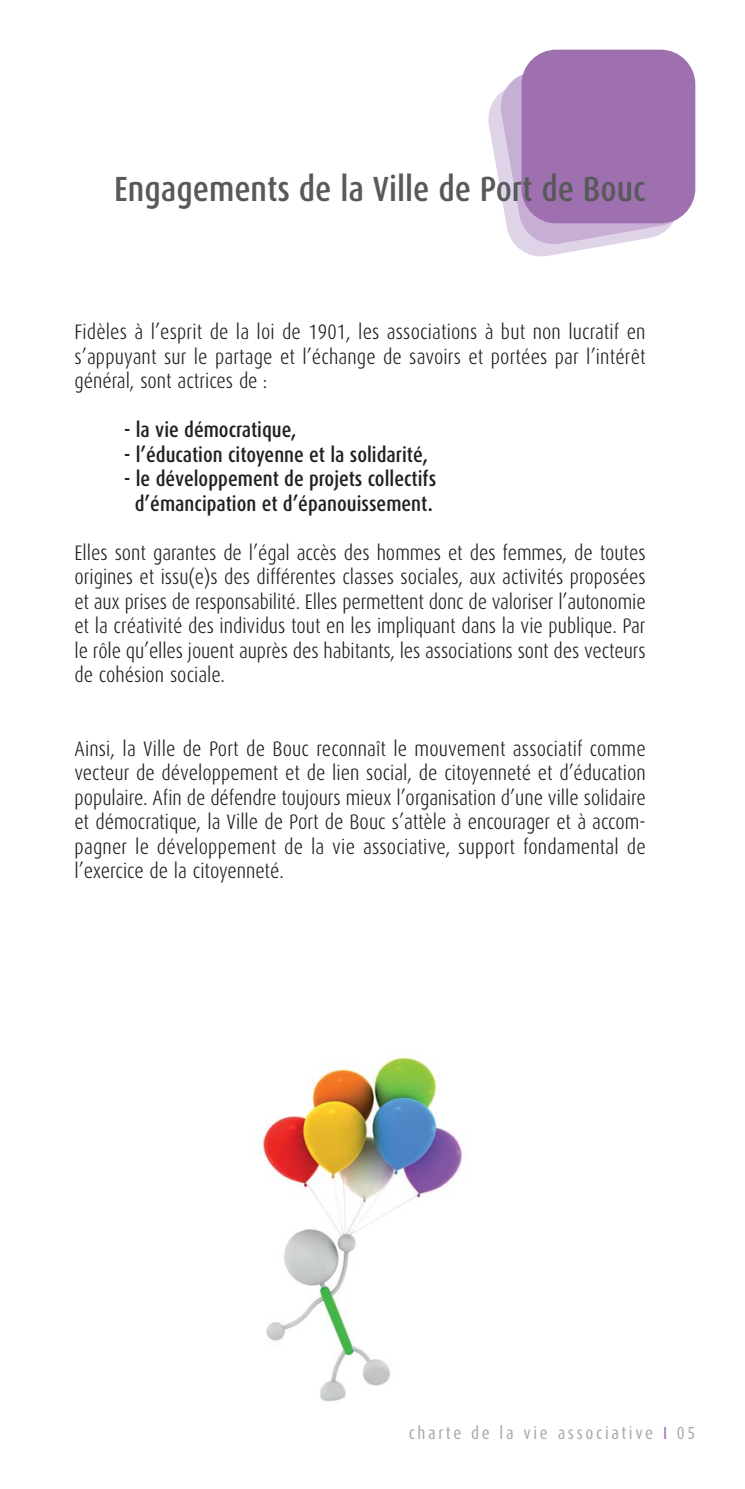
<style>
.page{position:relative;width:745px;height:1489px;background:#fff}
.page>*{position:absolute;margin:0;border:0;box-sizing:border-box;transform-origin:0 0}
.t1{font:500 35px "Dax Condensed";color:#58595b}
.t2{font:300 21px/24.5px "Dax Condensed";color:#231f20;text-align:justify}
.t3{font:500 21px/24.5px "Dax Condensed";color:#231f20;text-align:center}
.t4{font:17.5px "Dax Condensed";letter-spacing:.15em;color:#a7a9ac}
.s1{color:#9f70b0}
</style>
<div class="page">
<svg style="left:488px;top:51px;width:205px;height:206px"></svg>
<img style="left:262px;top:1049px;width:201px;height:353px">
<div style="left:521px;top:50px;width:173px;height:173px;background:#9f70b0;border-radius:35px"></div>
<h1 class="t1" style="left:114px;top:174px;width:532px">Engagements de la Ville de Port de Bouc</h1>
<p class="t2" style="left:74px;top:321px;width:572px">Fidèles à l’esprit de la loi de 1901, les associations à but non lucratif en s’appuyant sur le partage et l’échange de savoirs et portées par l’intérêt général, sont actrices de :</p>
<p class="t3" style="left:124px;top:419px;width:174px">- la vie démocratique,</p>
<p class="t3" style="left:124px;top:443px;width:305px">- l’éducation citoyenne et la solidarité,</p>
<p class="t3" style="left:124px;top:468px;width:313px">- le développement de projets collectifs d’émancipation et d’épanouissement.</p>
<p class="t2" style="left:74px;top:541px;width:572px">Elles sont garantes de l’égal accès des hommes et des femmes, de toutes origines et issu(e)s des différentes classes sociales, aux activités proposées et aux prises de responsabilité. Elles permettent donc de valoriser l’autonomie et la créativité des individus tout en les impliquant dans la vie publique. Par le rôle qu’elles jouent auprès des habitants, les associations sont des vecteurs de cohésion sociale.</p>
<p class="t2" style="left:74px;top:737px;width:572px">Ainsi, la Ville de Port de Bouc reconnaît le mouvement associatif comme vecteur de développement et de lien social, de citoyenneté et d’éducation populaire. Afin de défendre toujours mieux l’organisation d’une ville solidaire et démocratique, la Ville de Port de Bouc s’attèle à encourager et à accom&shy;pagner le développement de la vie associative, support fondamental de l’exercice de la citoyenneté.</p>
<p class="t4" style="left:408px;top:1425px;width:288px">charte de la vie associative <span class="s1">I</span> 05</p>
</div>
